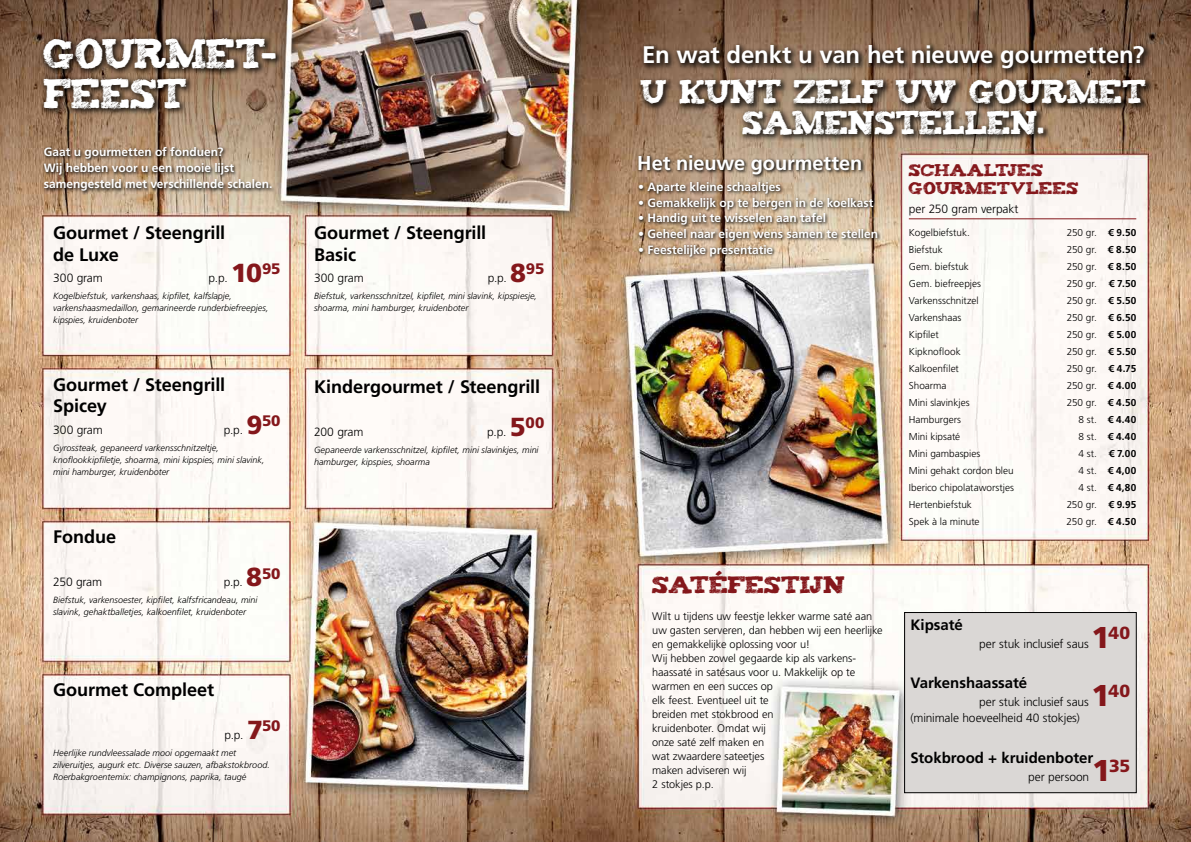
<style>
.page{position:relative;width:1191px;height:842px;background:#fff}
.page>*{position:absolute;margin:0;border:0;box-sizing:border-box;transform-origin:0 0}
.t1{font:34px/40px "Tiza";letter-spacing:-.025em;color:#fff;scale:.9 1}
.t2{font:27px/30.1px "Tiza";letter-spacing:-.025em;color:#fff;text-align:center;scale:.9 1}
.t3{font:700 24px "Frutiger LT Std";letter-spacing:-.01em;color:#fff}
.t4{font:700 20px "Frutiger LT Std";letter-spacing:-.005em;color:#fff}
.t5{font:19.5px "Tiza";letter-spacing:-.02em;color:#84171b}
.t6{font:700 18.1px/21.7px "Frutiger LT Std";letter-spacing:-.005em;color:#000}
.t7{font:900 17.5px "Frutiger LT Std";color:#84171b}
.t8{font:700 15px "Frutiger LT Std";letter-spacing:-.005em;color:#000}
.t9{font:14px/18px "Tiza";letter-spacing:-.02em;color:#84171b}
.t10{font:700 12px/16px "Frutiger LT Std";color:#fff}
.t11{font:300 12px "Frutiger LT Std";letter-spacing:-.01em;color:#000}
.t12{font:300 11px/14px "Frutiger LT Std";letter-spacing:-.005em;color:#000}
.t13{font:300 10px "Frutiger LT Std";color:#000}
.t14{font:700 10px "Frutiger LT Std";letter-spacing:.025em;color:#000}
.t15{font:italic 300 9px/12px "Frutiger LT Std";color:#000}
.s1{font-weight:900;font-size:26.1px;color:#84171b}
.s2{font-weight:700}
.s3{font-weight:300}
.s4{font-size:30.1px}
</style>
<div class="page">
<img style="left:0;top:0;width:1191px;height:842px">
<div style="left:39px;top:34px;width:245px;height:83px;background:#000;opacity:.75"></div>
<div style="left:637px;top:41px;width:516px;height:101px;background:#000;opacity:.75"></div>
<svg style="left:42px;top:146px;width:234px;height:49px"></svg>
<svg style="left:637px;top:181px;width:244px;height:79px"></svg>
<hr style="left:909px;top:218px;width:227px;height:1px;background:#84171b">
<svg style="left:637px;top:153px;width:227px;height:26px"></svg>
<div style="left:904px;top:612px;width:232px;height:181px;background:#dad7d5"></div>
<div style="left:904px;top:612px;width:232px;height:181px;border:1px solid #000"></div>
<h1 class="t1" style="left:44px;top:30px;width:260px">GOURMET-<br>FEEST</h1>
<h3 class="t3" style="left:642px;top:41px;width:504px">En wat denkt u van het nieuwe gourmetten?</h3>
<h2 class="t2" style="left:640px;top:74px;width:563px">U KUNT ZELF UW GOURMET<br>SAMENSTELLEN.</h2>
<h3 class="t10" style="left:44px;top:144px;width:230px">Gaat u gourmetten of fonduen?<br>Wij hebben voor u een mooie lijst samengesteld met verschillende schalen.</h3>
<h3 class="t6" style="left:53px;top:222px;width:174px">Gourmet / Steengrill de Luxe</h3>
<h3 class="t11" style="left:53px;top:271px;width:51px">300 gram</h3>
<h3 class="t11" style="left:209px;top:271px;width:74px">p.p. <span class="s1">10</span><sup>95</sup></h3>
<p class="t15" style="left:53px;top:290px;width:217px">Kogelbiefstuk, varkenshaas, kipfilet, kalfslapje, varkenshaasmedaillon, gemarineerde runderbiefreepjes, kipspies, kruidenboter</p>
<h3 class="t6" style="left:53px;top:374px;width:174px">Gourmet / Steengrill<br>Spicey</h3>
<h3 class="t11" style="left:53px;top:423px;width:51px">300 gram</h3>
<h3 class="t11" style="left:224px;top:423px;width:58px">p.p. <span class="s1">9</span><sup>50</sup></h3>
<p class="t15" style="left:53px;top:442px;width:213px">Gyrossteak, gepaneerd varkensschnitzeltje, knoflookkipfiletje, shoarma, mini kipspies, mini slavink, mini hamburger, kruidenboter</p>
<h3 class="t6" style="left:53px;top:526px;width:65px">Fondue</h3>
<h3 class="t11" style="left:53px;top:575px;width:50px">250 gram</h3>
<h3 class="t11" style="left:224px;top:575px;width:58px">p.p. <span class="s1">8</span><sup>50</sup></h3>
<p class="t15" style="left:53px;top:594px;width:206px">Biefstuk, varkensoester, kipfilet, kalfsfricandeau, mini slavink, gehaktballetjes, kalkoenfilet, kruidenboter</p>
<h3 class="t6" style="left:53px;top:679px;width:163px">Gourmet Compleet</h3>
<h3 class="t11" style="left:224px;top:728px;width:58px">p.p. <span class="s1">7</span><sup>50</sup></h3>
<p class="t15" style="left:53px;top:747px;width:218px">Heerlijke rundvleessalade mooi opgemaakt met zilveruitjes, augurk etc. Diverse sauzen, afbakstokbrood.<br>Roerbakgroentemix: champignons, paprika, taugé</p>
<h3 class="t6" style="left:314px;top:222px;width:174px">Gourmet / Steengrill<br>Basic</h3>
<h3 class="t11" style="left:314px;top:271px;width:51px">300 gram</h3>
<h3 class="t11" style="left:488px;top:271px;width:58px">p.p. <span class="s1">8</span><sup>95</sup></h3>
<p class="t15" style="left:314px;top:290px;width:224px">Biefstuk, varkensschnitzel, kipfilet, mini slavink, kipspiesje, shoarma, mini hamburger, kruidenboter</p>
<h3 class="t6" style="left:314px;top:376px;width:227px">Kindergourmet / Steengrill</h3>
<h3 class="t11" style="left:314px;top:425px;width:51px">200 gram</h3>
<h3 class="t11" style="left:487px;top:425px;width:59px">p.p. <span class="s1">5</span><sup>00</sup></h3>
<p class="t15" style="left:314px;top:444px;width:226px">Gepaneerde varkensschnitzel, kipfilet, mini slavinkjes, mini hamburger, kipspies, shoarma</p>
<h3 class="t4" style="left:637px;top:151px;width:227px">Het nieuwe gourmetten</h3>
<h3 class="t10" style="left:638px;top:179px;width:144px">• Aparte kleine schaaltjes</h3>
<h3 class="t10" style="left:638px;top:195px;width:237px">• Gemakkelijk op te bergen in de koelkast</h3>
<h3 class="t10" style="left:638px;top:210px;width:189px">• Handig uit te wisselen aan tafel</h3>
<h3 class="t10" style="left:638px;top:226px;width:242px">• Geheel naar eigen wens samen te stellen</h3>
<h3 class="t10" style="left:638px;top:241px;width:137px">• Feestelijke presentatie</h3>
<h3 class="t9" style="left:909px;top:160px;width:171px">SCHAALTJES<br>GOURMETVLEES</h3>
<h3 class="t11" style="left:909px;top:202px;width:111px">per 250 gram verpakt</h3>
<p class="t13" style="left:909px;top:227px;width:62px">Kogelbiefstuk.</p>
<p class="t13" style="left:1066px;top:227px;width:71px">250 gr. <span class="s2">€ 9.50</span></p>
<p class="t13" style="left:909px;top:244px;width:35px">Biefstuk</p>
<p class="t13" style="left:1066px;top:244px;width:71px">250 gr. <span class="s2">€ 8.50</span></p>
<p class="t13" style="left:909px;top:261px;width:61px">Gem. biefstuk</p>
<p class="t13" style="left:1066px;top:261px;width:71px">250 gr. <span class="s2">€ 8.50</span></p>
<p class="t13" style="left:909px;top:278px;width:74px">Gem. biefreepjes</p>
<p class="t13" style="left:1066px;top:278px;width:71px">250 gr. <span class="s2">€ 7.50</span></p>
<p class="t13" style="left:908px;top:295px;width:71px">Varkensschnitzel</p>
<p class="t13" style="left:1066px;top:295px;width:71px">250 gr. <span class="s2">€ 5.50</span></p>
<p class="t13" style="left:908px;top:312px;width:54px">Varkenshaas</p>
<p class="t13" style="left:1066px;top:312px;width:71px">250 gr. <span class="s2">€ 6.50</span></p>
<p class="t13" style="left:908px;top:329px;width:31px">Kipfilet</p>
<p class="t13" style="left:1066px;top:329px;width:71px">250 gr. <span class="s2">€ 5.00</span></p>
<p class="t13" style="left:908px;top:346px;width:53px">Kipknoflook</p>
<p class="t13" style="left:1066px;top:346px;width:71px">250 gr. <span class="s2">€ 5.50</span></p>
<p class="t13" style="left:908px;top:363px;width:52px">Kalkoenfilet</p>
<p class="t13" style="left:1066px;top:363px;width:71px">250 gr. <span class="s2">€ 4.75</span></p>
<p class="t13" style="left:908px;top:380px;width:39px">Shoarma</p>
<p class="t13" style="left:1066px;top:380px;width:71px">250 gr. <span class="s2">€ 4.00</span></p>
<p class="t13" style="left:908px;top:397px;width:62px">Mini slavinkjes</p>
<p class="t13" style="left:1066px;top:397px;width:71px">250 gr. <span class="s2">€ 4.50</span></p>
<p class="t13" style="left:908px;top:414px;width:54px">Hamburgers</p>
<p class="t14" style="left:1078px;top:413px;width:59px"><span class="s3">8 st.</span> € 4.40</p>
<p class="t13" style="left:908px;top:431px;width:53px">Mini kipsaté</p>
<p class="t14" style="left:1078px;top:430px;width:59px"><span class="s3">8 st.</span> € 4.40</p>
<p class="t13" style="left:908px;top:448px;width:73px">Mini gambaspies</p>
<p class="t14" style="left:1078px;top:447px;width:59px"><span class="s3">4 st.</span> € 7.00</p>
<p class="t13" style="left:908px;top:465px;width:106px">Mini gehakt cordon bleu</p>
<p class="t14" style="left:1078px;top:464px;width:59px"><span class="s3">4 st.</span> € 4,00</p>
<p class="t13" style="left:908px;top:482px;width:107px">Iberico chipolataworstjes</p>
<p class="t14" style="left:1078px;top:481px;width:59px"><span class="s3">4 st.</span> € 4,80</p>
<p class="t13" style="left:908px;top:499px;width:65px">Hertenbiefstuk</p>
<p class="t13" style="left:1066px;top:499px;width:71px">250 gr. <span class="s2">€ 9.95</span></p>
<p class="t13" style="left:908px;top:516px;width:72px">Spek à la minute</p>
<p class="t13" style="left:1066px;top:516px;width:71px">250 gr. <span class="s2">€ 4.50</span></p>
<h3 class="t5" style="left:652px;top:569px;width:195px">SATÉFESTIJN</h3>
<p class="t12" style="left:652px;top:610px;width:232px">Wilt u tijdens uw feestje lekker warme saté aan uw gasten serveren, dan hebben wij een heerlijke en gemakkelijke oplossing voor u!<br>Wij hebben zowel gegaarde kip als varkens&shy;haassaté in satésaus voor u. Makkelijk op te warmen en een succes op<br>elk feest. Eventueel uit te<br>breiden met stokbrood en<br>kruidenboter. Omdat wij<br>onze saté zelf maken en<br>wat zwaardere sateetjes<br>maken adviseren wij<br>2 stokjes p.p.</p>
<h3 class="t8" style="left:910px;top:616px;width:54px">Kipsaté</h3>
<h3 class="t7" style="left:1091px;top:622px;width:40px"><span class="s4">1</span>40</h3>
<h3 class="t11" style="left:979px;top:637px;width:111px">per stuk inclusief saus</h3>
<h3 class="t8" style="left:910px;top:674px;width:118px">Varkenshaassaté</h3>
<h3 class="t11" style="left:979px;top:695px;width:111px">per stuk inclusief saus</h3>
<h3 class="t7" style="left:1091px;top:680px;width:40px"><span class="s4">1</span>40</h3>
<h3 class="t11" style="left:910px;top:711px;width:171px">(minimale hoeveelheid 40 stokjes)</h3>
<h3 class="t8" style="left:910px;top:748px;width:184px">Stokbrood + kruidenboter</h3>
<h3 class="t11" style="left:1028px;top:770px;width:63px">per persoon</h3>
<h3 class="t7" style="left:1092px;top:755px;width:40px"><span class="s4">1</span>35</h3>
</div>
